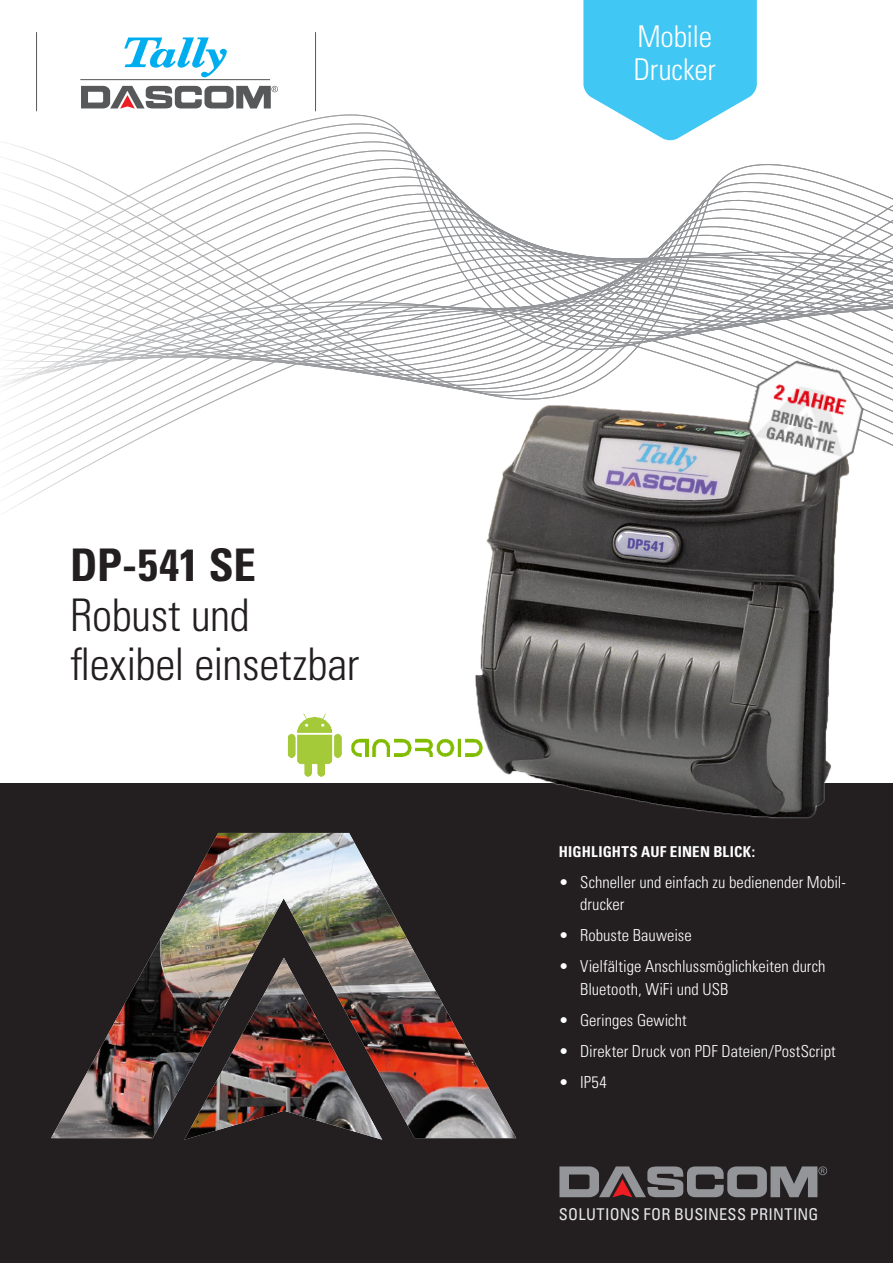
<style>
.page{position:relative;width:893px;height:1263px;background:#fff}
.page>*{position:absolute;margin:0;border:0;box-sizing:border-box;transform-origin:0 0}
.t1{font:300 condensed 45px/49.5px "Univers LT Std";letter-spacing:-.01em;color:#231f20}
.t2{font:700 condensed 45px "Univers LT Std";letter-spacing:-.005em;color:#231f20}
.t3{font:300 condensed 30px/33px "Univers LT Std";letter-spacing:-.01em;color:#fff}
.t4{font:300 condensed 16.5px/22.5px "Univers LT Std";color:#fff}
.t5{font:condensed 16.35px "Univers LT Std";letter-spacing:.015em;color:#e6e7e9}
.t6{font:700 condensed 15px "Univers LT Std";letter-spacing:.01em;color:#fff}
.t7{font:700 condensed 11.85px/13.5px "Univers LT Std";letter-spacing:.04em;color:#fff;text-align:center}
.s1{font-family:"Univers"}
</style>
<div class="page">
<div style="left:0;top:783px;width:893px;height:480px;background:#231f20"></div>
<img style="left:51px;top:833px;width:465px;height:305px">
<svg style="left:2px;top:77px;width:891px;height:435px"></svg>
<svg style="left:559px;top:1166px;width:268px;height:31px"></svg>
<hr style="left:36px;top:32px;width:1px;height:79px;background:#57585a">
<hr style="left:315px;top:32px;width:1px;height:79px;background:#57585a">
<svg style="left:124px;top:37px;width:103px;height:40px"></svg>
<hr style="left:80px;top:79px;width:190px;height:1px;background:#57585a">
<svg style="left:81px;top:86px;width:197px;height:23px"></svg>
<svg style="left:583px;top:0;width:174px;height:141px"></svg>
<img style="left:351px;top:738px;width:82px;height:19px">
<img style="left:287px;top:713px;width:55px;height:64px">
<img style="left:434px;top:382px;width:444px;height:464px">
<img style="left:739px;top:353px;width:133px;height:133px">
<h1 class="t2" style="left:70px;top:537px;width:187px">DP-541 SE</h1>
<h1 class="t1" style="left:70px;top:590px;width:291px">Robust und flexibel einsetzbar</h1>
<h2 class="t3" style="left:633px;top:19px;width:84px">Mobile<br>Drucker</h2>
<p class="t6" style="left:559px;top:842px;width:198px">HIGHLIGHTS AUF EINEN BLICK:</p>
<p class="t4" style="left:580px;top:871px;width:267px;text-indent:-21px"><span class="s1">•</span> Schneller und einfach zu bedienender Mobil&shy;drucker</p>
<p class="t4" style="left:559px;top:924px;width:134px"><span class="s1">•</span> Robuste Bauweise</p>
<p class="t4" style="left:580px;top:955px;width:247px;text-indent:-21px"><span class="s1">•</span> Vielfältige Anschlussmöglichkeiten durch<br>Bluetooth, WiFi und USB</p>
<p class="t4" style="left:559px;top:1009px;width:129px"><span class="s1">•</span> Geringes Gewicht</p>
<p class="t4" style="left:559px;top:1040px;width:278px"><span class="s1">•</span> Direkter Druck von PDF Dateien/PostScript</p>
<p class="t4" style="left:559px;top:1071px;width:49px"><span class="s1">•</span> IP54</p>
<p class="t7" style="left:763px;top:953px;width:71px">VOR-ORT-GA-<br>RANTIE</p>
<p class="t5" style="left:559px;top:1204px;width:261px">SOLUTIONS FOR BUSINESS PRINTING</p>
</div>
